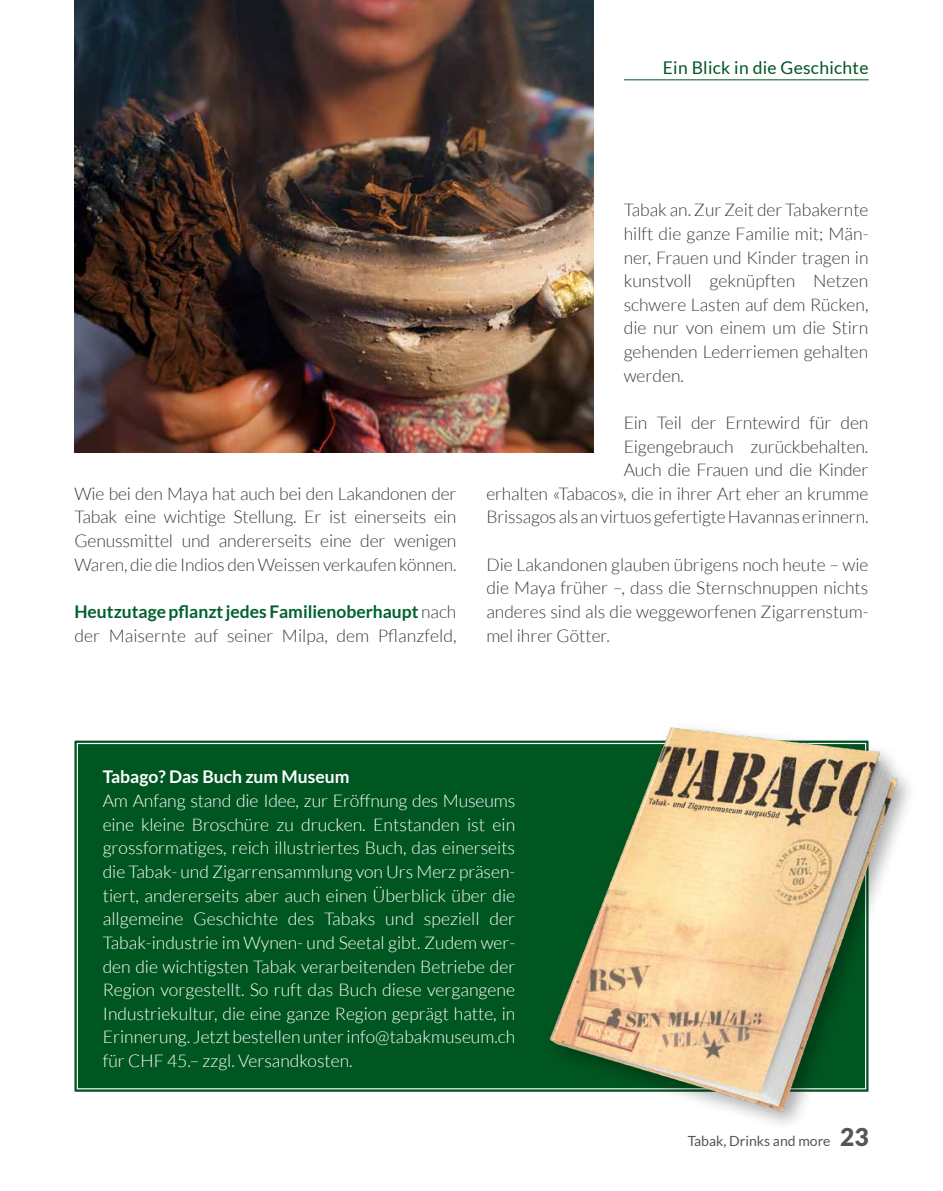
<style>
.page{position:relative;width:943px;height:1191px;background:#fff}
.page>*{position:absolute;margin:0;border:0;box-sizing:border-box;transform-origin:0 0}
.t1{font:300 17.5px/23.6px "Lato";letter-spacing:-.01em;color:#3a3a39;text-align:justify}
.t2{font:300 17.5px/23.6px "Lato";color:#fff;text-align:justify}
.t3{font:17.5px "Lato";letter-spacing:.015em;color:#005621}
.t4{font:700 17.5px "Lato";color:#fff}
.t5{font:14px "Lato";color:#565655}
.s1{font-weight:700;color:#00612e}
.s2{font-weight:900;font-size:24.5px}
</style>
<div class="page">
<hr style="left:624px;top:79px;width:244px;height:1px;background:#005621">
<div style="left:74px;top:740px;width:466px;height:352px;background:#005621"></div>
<img style="left:540px;top:727px;width:362px;height:390px">
<img style="left:74px;top:0;width:520px;height:452px">
<p class="t3" style="left:663px;top:58px;width:207px">Ein Blick in die Geschichte</p>
<p class="t1" style="left:74px;top:482px;width:383px">Wie bei den Maya hat auch bei den Lakandonen der Tabak eine wichtige Stellung. Er ist einerseits ein Genussmittel und andererseits eine der wenigen Waren, die die Indios den Weissen verkaufen können.</p>
<p class="t1" style="left:74px;top:600px;width:383px"><span class="s1">Heutzutage pflanzt jedes Familienoberhaupt</span> nach der Maisernte auf seiner Milpa, dem Pflanzfeld,</p>
<p class="t1" style="left:623px;top:198px;width:246px">Tabak an. Zur Zeit der Tabakernte hilft die ganze Familie mit; Män&shy;ner, Frauen und Kinder tragen in kunstvoll geknüpften Netzen schwere Lasten auf dem Rücken, die nur von einem um die Stirn gehenden Lederriemen gehalten werden.</p>
<p class="t1" style="left:486px;top:411px;width:383px;text-align:right">Ein Teil der Erntewird für den<br>Eigengebrauch zurückbehalten.<br>Auch die Frauen und die Kinder<br>erhalten «Tabacos», die in ihrer Art eher an krumme Brissagos als an virtuos gefertigte Havannas erinnern.</p>
<p class="t1" style="left:486px;top:553px;width:383px">Die Lakandonen glauben übrigens noch heute – wie die Maya früher –, dass die Sternschnuppen nichts anderes sind als die weggeworfenen Zigarrenstum&shy;mel ihrer Götter.</p>
<p class="t4" style="left:103px;top:767px;width:248px">Tabago? Das Buch zum Museum</p>
<p class="t2" style="left:103px;top:789px;width:414px">Am Anfang stand die Idee, zur Eröffnung des Museums eine kleine Broschüre zu drucken. Entstanden ist ein grossformatiges, reich illustriertes Buch, das einerseits die Tabak- und Zigarrensammlung von Urs Merz präsen&shy;tiert, andererseits aber auch einen Überblick über die allgemeine Geschichte des Tabaks und speziell der Tabak-industrie im Wynen- und Seetal gibt. Zudem wer&shy;den die wichtigsten Tabak verarbeitenden Betriebe der Region vorgestellt. So ruft das Buch diese vergangene Industriekultur, die eine ganze Region geprägt hatte, in Erinnerung. Jetzt bestellen unter info@tabakmuseum.ch für CHF 45.– zzgl. Versandkosten.</p>
<p class="t5" style="left:687px;top:1133px;width:182px">Tabak, Drinks and more <span class="s2">23</span></p>
</div>
